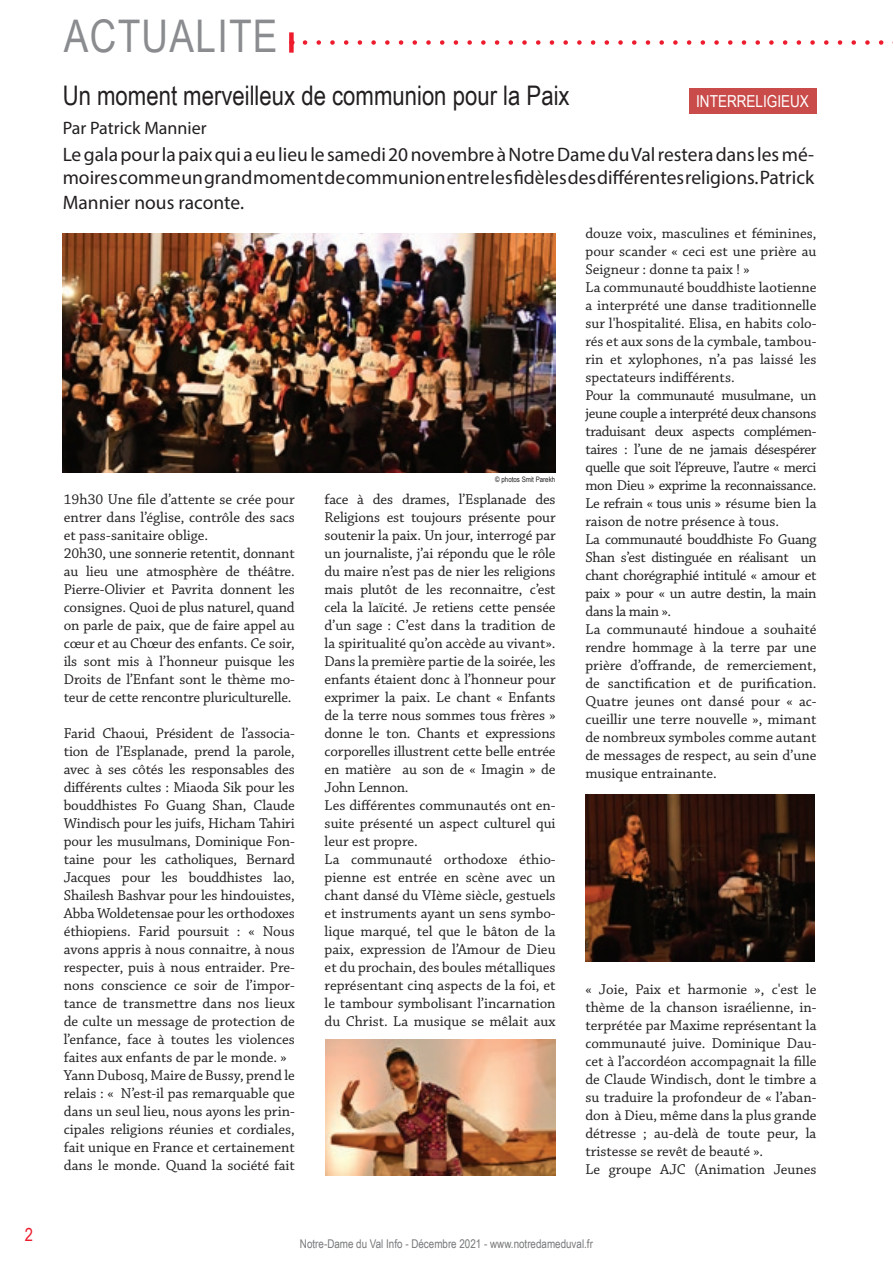
<style>
.page{position:relative;width:893px;height:1263px;background:#fff}
.page>*{position:absolute;margin:0;border:0;box-sizing:border-box;transform-origin:0 0}
.t1{font:45px "Arial Narrow";letter-spacing:.03em;color:#8a8c8f}
.t2{font:27px "Arial Narrow";color:#231f20}
.t3{font:19.5px/23.4px "Myriad Pro";color:#231f20}
.t4{font:18px "Myriad Pro";color:#231f20}
.t5{font:18px "Arial Narrow";color:#ee1b2d}
.t6{font:16.5px "Arial Narrow";color:#fff}
.t7{font:15px/18px "Chaparral Pro";letter-spacing:-.005em;color:#231f20}
.t8{font:12px "Arial Narrow";color:#76787b}
.t9{font:7.5px "Arial Narrow";color:#231f20}
</style>
<div class="page">
<svg style="left:305px;top:40px;width:588px;height:5px"></svg>
<div style="left:289px;top:32px;width:5px;height:21px;background:#ee1b2d"></div>
<div style="left:689px;top:88px;width:127px;height:25px;background:#ca4c4a"></div>
<img style="left:585px;top:794px;width:229px;height:168px">
<img style="left:326px;top:1039px;width:230px;height:137px">
<img style="left:63px;top:234px;width:493px;height:238px">
<p class="t5" style="left:25px;top:1221px;width:10px">2</p>
<h1 class="t1" style="left:64px;top:3px;width:215px">ACTUALITE</h1>
<h2 class="t2" style="left:63px;top:76px;width:508px">Un moment merveilleux de communion pour la Paix</h2>
<p class="t6" style="left:696px;top:89px;width:114px">INTERRELIGIEUX</p>
<h3 class="t3" style="left:63px;top:142px;width:753px">Le gala pour la paix qui a eu lieu le samedi 20 novembre à Notre Dame du Val restera dans les mé&shy;moires comme un grand moment de communion entre les fidèles des différentes religions. Patrick</h3>
<h3 class="t3" style="left:63px;top:191px;width:183px">Mannier nous raconte.</h3>
<p class="t4" style="left:63px;top:117px;width:145px">Par Patrick Mannier</p>
<p class="t7" style="left:64px;top:491px;width:233px">19h30 Une file d’attente se crée pour entrer dans l’église, contrôle des sacs et pass-sanitaire oblige.<br>20h30, une sonnerie retentit, donnant au lieu une atmosphère de théâtre.<br>Pierre-Olivier et Pavrita donnent les consignes. Quoi de plus naturel, quand on parle de paix, que de faire appel au cœur et au Chœur des enfants. Ce soir, ils sont mis à l’honneur puisque les Droits de l’Enfant sont le thème mo&shy;teur de cette rencontre pluriculturelle.</p>
<p class="t7" style="left:64px;top:725px;width:233px">Farid Chaoui, Président de l’associa&shy;tion de l’Esplanade, prend la parole, avec à ses côtés les responsables des différents cultes : Miaoda Sik pour les bouddhistes Fo Guang Shan, Claude Windisch pour les juifs, Hicham Tahiri pour les musulmans, Dominique Fon&shy;taine pour les catholiques, Bernard Jacques pour les bouddhistes lao, Shailesh Bashvar pour les hindouistes, Abba Woldetensae pour les orthodoxes éthiopiens. Farid poursuit : « Nous avons appris à nous connaitre, à nous respecter, puis à nous entraider. Pre&shy;nons conscience ce soir de l’impor&shy;tance de transmettre dans nos lieux de culte un message de protection de l’enfance, face à toutes les violences faites aux enfants de par le monde. » Yann Dubosq, Maire de Bussy, prend le relais : « N’est-il pas remarquable que dans un seul lieu, nous ayons les prin&shy;cipales religions réunies et cordiales, fait unique en France et certainement dans le monde. Quand la société fait</p>
<p class="t9" style="left:495px;top:474px;width:61px">© photos Smit Parekh</p>
<p class="t7" style="left:325px;top:491px;width:233px">face à des drames, l’Esplanade des Religions est toujours présente pour soutenir la paix. Un jour, interrogé par un journaliste, j’ai répondu que le rôle du maire n’est pas de nier les religions mais plutôt de les reconnaitre, c’est cela la laïcité. Je retiens cette pensée d’un sage : C’est dans la tradition de la spiritualité qu’on accède au vivant».<br>Dans la première partie de la soirée, les enfants étaient donc à l’honneur pour exprimer la paix. Le chant « Enfants de la terre nous sommes tous frères » donne le ton. Chants et expressions corporelles illustrent cette belle entrée en matière au son de « Imagin » de John Lennon.<br>Les différentes communautés ont en&shy;suite présenté un aspect culturel qui leur est propre.<br>La communauté orthodoxe éthio&shy;pienne est entrée en scène avec un chant dansé du VIème siècle, gestuels et instruments ayant un sens symbo&shy;lique marqué, tel que le bâton de la paix, expression de l’Amour de Dieu et du prochain, des boules métalliques représentant cinq aspects de la foi, et le tambour symbolisant l’incarnation du Christ. La musique se mêlait aux</p>
<p class="t7" style="left:585px;top:225px;width:233px">douze voix, masculines et féminines, pour scander « ceci est une prière au Seigneur : donne ta paix ! »<br>La communauté bouddhiste laotienne a interprété une danse traditionnelle sur l'hospitalité. Elisa, en habits colo&shy;rés et aux sons de la cymbale, tambou&shy;rin et xylophones, n’a pas laissé les spectateurs indifférents.<br>Pour la communauté musulmane, un jeune couple a interprété deux chansons traduisant deux aspects complémen&shy;taires : l’une de ne jamais désespérer quelle que soit l’épreuve, l’autre « merci mon Dieu » exprime la reconnaissance.<br>Le refrain « tous unis » résume bien la raison de notre présence à tous.<br>La communauté bouddhiste Fo Guang Shan s’est distinguée en réalisant un chant chorégraphié intitulé « amour et paix » pour « un autre destin, la main dans la main ».<br>La communauté hindoue a souhaité rendre hommage à la terre par une prière d’offrande, de remerciement, de sanctification et de purification.<br>Quatre jeunes ont dansé pour « ac&shy;cueillir une terre nouvelle », mimant de nombreux symboles comme autant de messages de respect, au sein d’une musique entrainante.</p>
<p class="t7" style="left:585px;top:981px;width:233px">« Joie, Paix et harmonie », c'est le thème de la chanson israélienne, in&shy;terprétée par Maxime représentant la communauté juive. Dominique Dau&shy;cet à l’accordéon accompagnait la fille de Claude Windisch, dont le timbre a su traduire la profondeur de « l’aban&shy;don à Dieu, même dans la plus grande détresse ; au-delà de toute peur, la tristesse se revêt de beauté ».<br>Le groupe AJC (Animation Jeunes</p>
<p class="t8" style="left:300px;top:1235px;width:294px">Notre-Dame du Val Info - Décembre 2021 - www.notredameduval.fr</p>
</div>
